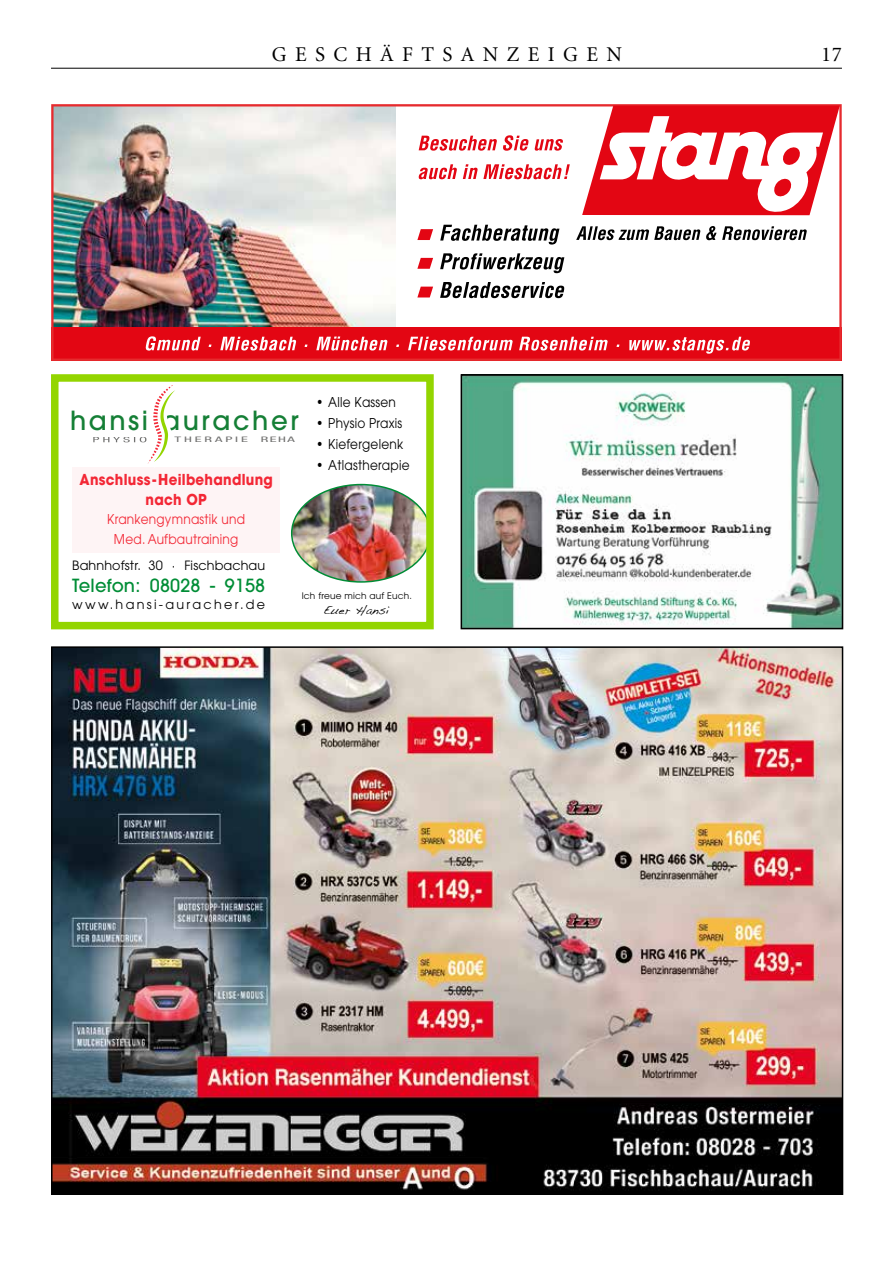
<style>
.page{position:relative;width:893px;height:1263px;background:#fff}
.page>*{position:absolute;margin:0;border:0;box-sizing:border-box;transform-origin:0 0}
.t1{font:500 26.25px "Avant Garde";letter-spacing:.1em;color:#157f36}
.t2{font:21px "Minion";letter-spacing:.4em;color:#000}
.t3{font:500 18px "Avant Garde";letter-spacing:.01em;color:#008d36}
.t4{font:700 15px/19.5px "Avant Garde";letter-spacing:.02em;color:#f32735;text-align:center;scale:.9 1}
.t5{font:13.5px "Avant Garde";letter-spacing:.02em;color:#000;scale:.9 1}
.t6{font:13.5px/19.5px "Avant Garde";letter-spacing:.02em;color:#f32735;text-align:center;scale:.9 1}
.t7{font:12.75px "Avant Garde";letter-spacing:.01em;color:#000}
.t8{font:12.75px "Avant Garde";letter-spacing:.18em;color:#000}
.t9{font:12px "Handwriting Dakota";letter-spacing:.02em;color:#000}
.t10{font:9px "Avant Garde";letter-spacing:.02em;color:#000}
.t11{font:condensed 7.65px "Helvetica Neue";letter-spacing:.2em;color:#70706f;scale:1.92 1}
</style>
<div class="page">
<hr style="left:51px;top:68px;width:791px;height:1px;background:#000">
<img style="left:51px;top:104px;width:791px;height:257px">
<svg style="left:145px;top:336px;width:56px;height:15px"></svg>
<svg style="left:220px;top:337px;width:76px;height:13px"></svg>
<svg style="left:316px;top:336px;width:72px;height:14px"></svg>
<svg style="left:408px;top:337px;width:105px;height:14px"></svg>
<svg style="left:519px;top:337px;width:89px;height:14px"></svg>
<svg style="left:629px;top:337px;width:121px;height:17px"></svg>
<svg style="left:419px;top:136px;width:78px;height:15px"></svg>
<svg style="left:503px;top:135px;width:60px;height:16px"></svg>
<svg style="left:418px;top:164px;width:39px;height:15px"></svg>
<svg style="left:463px;top:164px;width:107px;height:15px"></svg>
<svg style="left:440px;top:225px;width:119px;height:20px"></svg>
<svg style="left:440px;top:253px;width:124px;height:20px"></svg>
<svg style="left:440px;top:282px;width:125px;height:16px"></svg>
<svg style="left:417px;top:229px;width:16px;height:11px"></svg>
<svg style="left:417px;top:258px;width:16px;height:11px"></svg>
<svg style="left:417px;top:287px;width:16px;height:10px"></svg>
<svg style="left:576px;top:226px;width:140px;height:14px"></svg>
<svg style="left:722px;top:226px;width:85px;height:14px"></svg>
<svg style="left:582px;top:106px;width:258px;height:109px"></svg>
<img style="left:464px;top:377px;width:376px;height:249px">
<div style="left:461px;top:374px;width:382px;height:255px;border:2px solid #000"></div>
<img style="left:54px;top:649px;width:786px;height:543px">
<img style="left:292px;top:485px;width:133px;height:97px">
<div style="left:51px;top:374px;width:383px;height:255px;border:8px solid #93d500"></div>
<div style="left:72px;top:467px;width:208px;height:86px;background:#fef4f5"></div>
<svg style="left:93px;top:385px;width:82px;height:79px"></svg>
<h2 class="t2" style="left:272px;top:44px;width:351px">GESCHÄFTSANZEIGEN</h2>
<h2 class="t2" style="left:821px;top:44px;width:22px">17</h2>
<h1 class="t1" style="left:70px;top:404px;width:230px">hansi auracher</h1>
<p class="t11" style="left:174px;top:435px;width:40px">THERAPIE</p>
<p class="t11" style="left:261px;top:435px;width:19px">REHA</p>
<p class="t4" style="left:80px;top:470px;width:216px">Anschluss-Heilbehandlung nach OP</p>
<p class="t6" style="left:107px;top:509px;width:155px">Krankengymnastik und<br>Med. Aufbautraining</p>
<p class="t5" style="left:316px;top:394px;width:90px">• Alle Kassen</p>
<p class="t5" style="left:316px;top:415px;width:97px">• Physio Praxis</p>
<p class="t5" style="left:316px;top:436px;width:98px">• Kiefergelenk</p>
<p class="t5" style="left:316px;top:457px;width:105px">• Atlastherapie</p>
<p class="t7" style="left:72px;top:557px;width:194px">Bahnhofstr. 30 · Fischbachau</p>
<h3 class="t3" style="left:72px;top:574px;width:194px">Telefon: 08028 - 9158</h3>
<p class="t8" style="left:72px;top:597px;width:194px">www.hansi-auracher.de</p>
<p class="t10" style="left:302px;top:591px;width:112px">Ich freue mich auf Euch.</p>
<p class="t9" style="left:323px;top:603px;width:67px">Euer Hansi</p>
</div>
